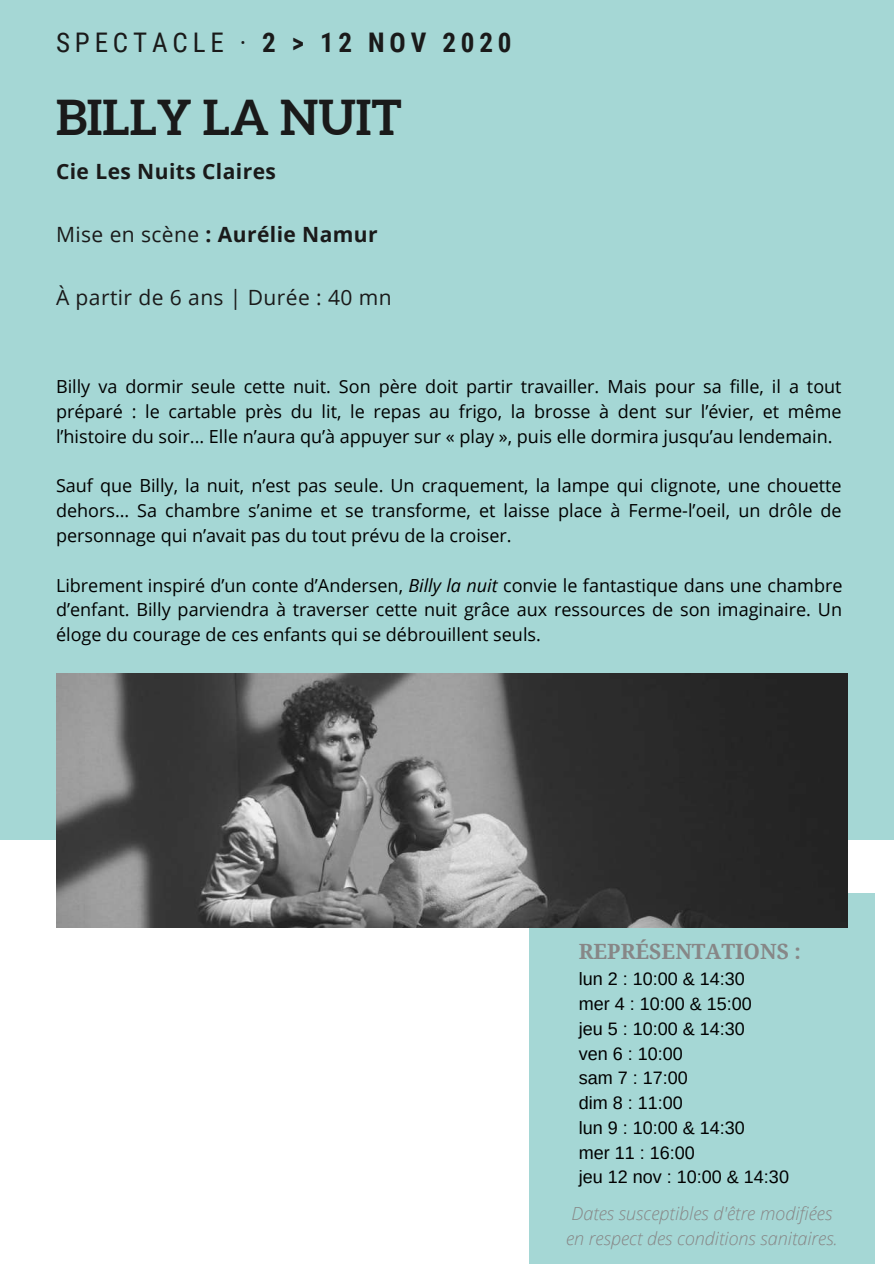
<style>
.page{position:relative;width:894px;height:1264px;background:#fff}
.page>*{position:absolute;margin:0;border:0;box-sizing:border-box;transform-origin:0 0}
.t1{font:700 48px "Aleo";color:#1a1a1a}
.t2{font:700 27px "Roboto Condensed";letter-spacing:.18em;color:#1a1a1a}
.t3{font:700 21px "Open Sans";letter-spacing:.02em;color:#1a1a1a}
.t4{font:21px "Open Sans";letter-spacing:.02em;color:#1a1a1a}
.t5{font:700 21px "Droid Serif";color:#878787}
.t6{font:18px/24.8px "Open Sans";color:#000;text-align:justify}
.t7{font:18px/24.8px "Arimo";color:#000}
.t8{font:italic 300 18px/24.8px "Open Sans";color:#878787;text-align:center}
.s1{font-weight:400}
.s2{font-style:italic}
</style>
<div class="page">
<div style="left:0;top:318px;width:893px;height:521px;background:#a5d7d5"></div>
<div style="left:0;top:0;width:893px;height:703px;background:#a5d7d5"></div>
<div style="left:529px;top:893px;width:345px;height:370px;background:#a5d7d5"></div>
<img style="left:56px;top:673px;width:790px;height:255px">
<h2 class="t2" style="left:56px;top:27px;width:457px"><span class="s1">SPECTACLE ·</span> 2 &gt; 12 NOV 2020</h2>
<h1 class="t1" style="left:56px;top:90px;width:347px">BILLY LA NUIT</h1>
<p class="t3" style="left:56px;top:156px;width:221px">Cie Les Nuits Claires</p>
<p class="t3" style="left:56px;top:219px;width:323px"><span class="s1">Mise en scène</span> : Aurélie Namur</p>
<p class="t4" style="left:56px;top:282px;width:337px">À partir de 6 ans | Durée : 40 mn</p>
<p class="t6" style="left:56px;top:374px;width:786px">Billy va dormir seule cette nuit. Son père doit partir travailler. Mais pour sa fille, il a tout préparé : le cartable près du lit, le repas au frigo, la brosse à dent sur l’évier, et même l’histoire du soir... Elle n’aura qu’à appuyer sur « play », puis elle dormira jusqu’au lendemain.</p>
<p class="t6" style="left:56px;top:473px;width:787px">Sauf que Billy, la nuit, n’est pas seule. Un craquement, la lampe qui clignote, une chouette dehors… Sa chambre s’anime et se transforme, et laisse place à Ferme-l’oeil, un drôle de personnage qui n’avait pas du tout prévu de la croiser.</p>
<p class="t6" style="left:56px;top:572px;width:787px">Librement inspiré d’un conte d’Andersen, <span class="s2">Billy la nuit</span> convie le fantastique dans une chambre d’enfant. Billy parviendra à traverser cette nuit grâce aux ressources de son imaginaire. Un éloge du courage de ces enfants qui se débrouillent seuls.</p>
<p class="t5" style="left:578px;top:939px;width:224px">REPRÉSENTATIONS :</p>
<p class="t7" style="left:578px;top:966px;width:212px">lun 2 : 10:00 &amp; 14:30<br>mer 4 : 10:00 &amp; 15:00<br>jeu 5 : 10:00 &amp; 14:30<br>ven 6 : 10:00<br>sam 7 : 17:00<br>dim 8 : 11:00<br>lun 9 : 10:00 &amp; 14:30<br>mer 11 : 16:00<br>jeu 12 nov : 10:00 &amp; 14:30</p>
<p class="t8" style="left:566px;top:1200px;width:273px">Dates susceptibles d'être modifiées en respect des conditions sanitaires.</p>
</div>
